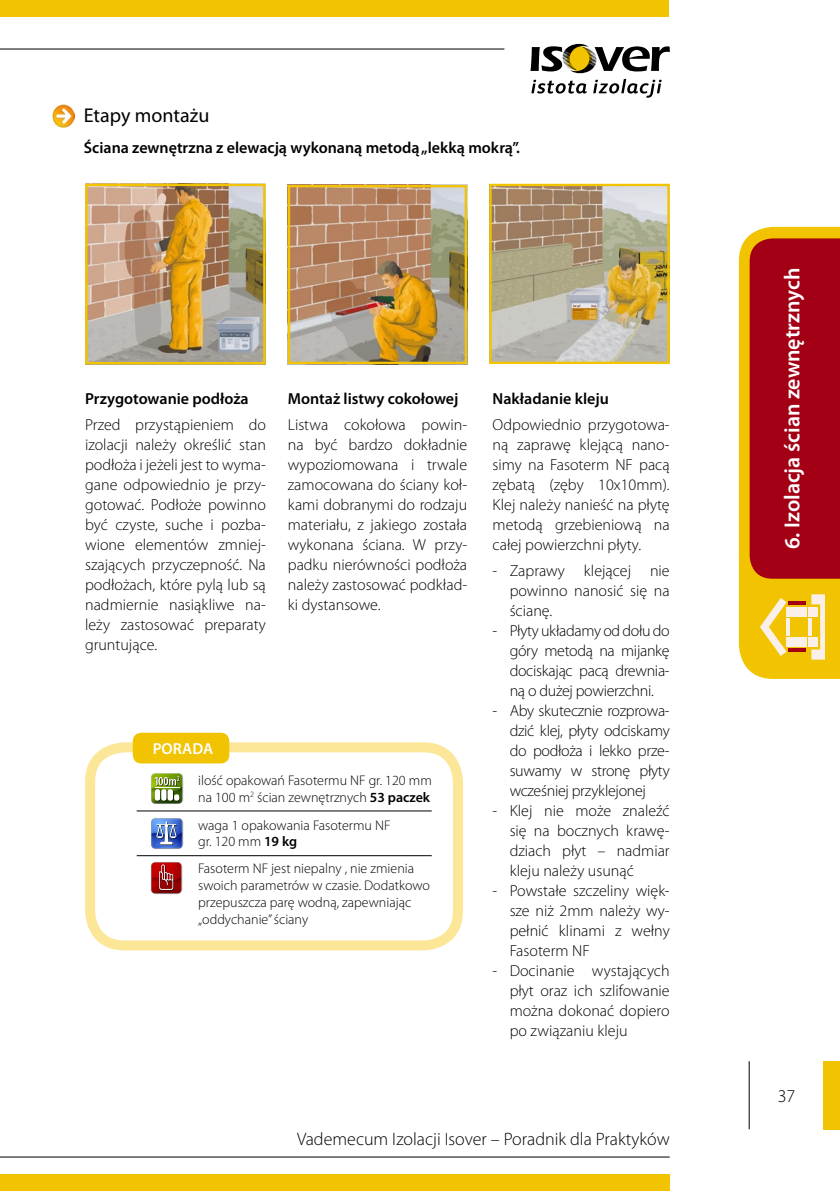
<style>
.page{position:relative;width:840px;height:1191px;background:#fff}
.page>*{position:absolute;margin:0;border:0;box-sizing:border-box;transform-origin:0 0}
.t1{font:600 21.8px "Myriad Pro";color:#fff}
.t2{font:20px "Myriad Pro";color:#000}
.t3{font:300 18px "Myriad Pro";color:#000}
.t4{font:300 16px/20px "Myriad Pro";color:#000;text-align:justify}
.t5{font:600 16px "Myriad Pro";color:#000}
.t6{font:600 16px "Myriad Pro";color:#fff}
.t7{font:300 14px/16.8px "Myriad Pro";color:#000}
.s1{font-weight:600}
</style>
<div class="page">
<svg style="left:738px;top:227px;width:101px;height:452px;background:#f2c816"></svg>
<div style="left:749px;top:238px;width:90px;height:341px;background:#a30015"></div>
<div style="left:0;top:1174px;width:669px;height:17px;background:#f1c300"></div>
<div style="left:822px;top:1061px;width:17px;height:68px;background:#f1c300"></div>
<svg style="left:810px;top:594px;width:14px;height:65px"></svg>
<div style="left:785px;top:637px;width:20px;height:10px;background:#fbf0e9"></div>
<div style="left:785px;top:606px;width:20px;height:10px;background:#fbf0e9"></div>
<div style="left:807px;top:637px;width:10px;height:10px;background:#fbf0e9"></div>
<div style="left:807px;top:606px;width:10px;height:10px;background:#fbf0e9"></div>
<hr style="left:785px;top:618px;width:4px;height:18px;background:#fbf0e9">
<svg style="left:807px;top:618px;width:4px;height:18px"></svg>
<svg style="left:759px;top:598px;width:27px;height:58px;background:#f4d047"></svg>
<hr style="left:787px;top:648px;width:18px;height:4px;background:#a30015">
<hr style="left:787px;top:601px;width:18px;height:4px;background:#a30015">
<hr style="left:0;top:1156px;width:669px;height:1px;background:#000">
<hr style="left:748px;top:1061px;width:1px;height:68px;background:#000">
<div style="left:0;top:0;width:669px;height:17px;background:#f1c300"></div>
<svg style="left:530px;top:44px;width:139px;height:54px"></svg>
<hr style="left:0;top:49px;width:504px;height:1px;background:#000">
<img style="left:52px;top:105px;width:23px;height:22px">
<img style="left:88px;top:187px;width:174px;height:174px">
<div style="left:85px;top:184px;width:180px;height:180px;border:2px solid #f1c300"></div>
<img style="left:492px;top:187px;width:174px;height:174px">
<div style="left:489px;top:184px;width:180px;height:180px;border:2px solid #f1c300"></div>
<img style="left:287px;top:185px;width:177px;height:179px">
<div style="left:288px;top:185px;width:179px;height:179px;border:2px solid #f1c300"></div>
<div style="left:85px;top:742px;width:377px;height:208px;border:10px solid #fce698;border-radius:34px"></div>
<div style="left:133px;top:732px;width:96px;height:31px;background:#f1c300;border-radius:9px"></div>
<img style="left:151px;top:773px;width:32px;height:31px">
<div style="left:162px;top:789px;width:5px;height:12px;background:#fff;border-radius:2px"></div>
<svg style="left:155px;top:776px;width:25px;height:12px"></svg>
<div style="left:155px;top:789px;width:5px;height:11px;background:#fff;border-radius:2px"></div>
<div style="left:161px;top:789px;width:5px;height:11px;background:#fff;border-radius:2px"></div>
<div style="left:167px;top:789px;width:6px;height:11px;background:#fff;border-radius:2px"></div>
<svg style="left:174px;top:794px;width:6px;height:7px"></svg>
<img style="left:151px;top:818px;width:32px;height:31px">
<svg style="left:156px;top:821px;width:21px;height:24px"></svg>
<hr style="left:137px;top:810px;width:294px;height:1px;background:#000">
<hr style="left:137px;top:855px;width:294px;height:1px;background:#000">
<img style="left:150px;top:862px;width:33px;height:32px">
<svg style="left:159px;top:864px;width:15px;height:26px"></svg>
<p class="t2" style="left:84px;top:103px;width:127px">Etapy montażu</p>
<p class="t5" style="left:84px;top:137px;width:437px">Ściana zewnętrzna z elewacją wykonaną metodą „lekką mokrą”.</p>
<p class="t5" style="left:85px;top:389px;width:165px">Przygotowanie podłoża</p>
<p class="t4" style="left:85px;top:415px;width:182px">Przed przystąpieniem do izolacji należy określić stan podłoża i jeżeli jest to wyma&shy;gane odpowiednio je przy&shy;gotować. Podłoże powinno być czyste, suche i pozba&shy;wione elementów zmniej&shy;szających przyczepność. Na podłożach, które pylą lub są nadmiernie nasiąkliwe na&shy;leży zastosować preparaty gruntujące.</p>
<p class="t5" style="left:288px;top:389px;width:172px">Montaż listwy cokołowej</p>
<p class="t4" style="left:288px;top:415px;width:181px">Listwa cokołowa powin&shy;na być bardzo dokładnie wypoziomowana i trwale zamocowana do ściany koł&shy;kami dobranymi do rodzaju materiału, z jakiego została wykonana ściana. W przy&shy;padku nierówności podłoża należy zastosować podkład&shy;ki dystansowe.</p>
<p class="t6" style="left:153px;top:738px;width:62px">PORADA</p>
<p class="t7" style="left:198px;top:772px;width:235px">ilość opakowań Fasotermu NF gr. 120 mm na 100 m<sup>2</sup> ścian zewnętrznych <span class="s1">53 paczek</span></p>
<p class="t7" style="left:198px;top:816px;width:194px">waga 1 opakowania Fasotermu NF gr. 120 mm <span class="s1">19 kg</span></p>
<p class="t7" style="left:198px;top:860px;width:233px">Fasoterm NF jest niepalny , nie zmienia swoich parametrów w czasie. Dodatkowo przepuszcza parę wodną, zapewniając „oddychanie” ściany</p>
<p class="t5" style="left:492px;top:389px;width:118px">Nakładanie kleju</p>
<p class="t4" style="left:492px;top:415px;width:178px">Odpowiednio przygotowa&shy;ną zaprawę klejącą nano&shy;simy na Fasoterm NF pacą zębatą (zęby 10x10mm).<br>Klej należy nanieść na płytę metodą grzebieniową na całej powierzchni płyty.</p>
<p class="t4" style="left:509px;top:560px;width:161px;text-indent:-17px">- Zaprawy klejącej nie powinno nanosić się na ścianę.</p>
<p class="t4" style="left:509px;top:620px;width:161px;text-indent:-17px">- Płyty układamy od dołu do góry metodą na mijankę dociskając pacą drewnia&shy;ną o dużej powierzchni.</p>
<p class="t4" style="left:509px;top:700px;width:161px;text-indent:-17px">- Aby skutecznie rozprowa&shy;dzić klej, płyty odciskamy do podłoża i lekko prze&shy;suwamy w stronę płyty wcześniej przyklejonej</p>
<p class="t4" style="left:509px;top:800px;width:161px;text-indent:-17px">- Klej nie może znaleźć się na bocznych krawę&shy;dziach płyt – nadmiar kleju należy usunąć</p>
<p class="t4" style="left:509px;top:880px;width:161px;text-indent:-17px">- Powstałe szczeliny więk&shy;sze niż 2mm należy wy&shy;pełnić klinami z wełny Fasoterm NF</p>
<p class="t4" style="left:509px;top:960px;width:161px;text-indent:-17px">- Docinanie wystających płyt oraz ich szlifowanie można dokonać dopiero po związaniu kleju</p>
<p class="t3" style="left:297px;top:1128px;width:374px">Vademecum Izolacji Isover – Poradnik dla Praktyków</p>
<h1 class="t1" style="left:777px;top:549px;width:283px;rotate:-90deg">6. Izolacja ścian zewnętrznych</h1>
<p class="t3" style="left:777px;top:1085px;width:19px">37</p>
</div>
